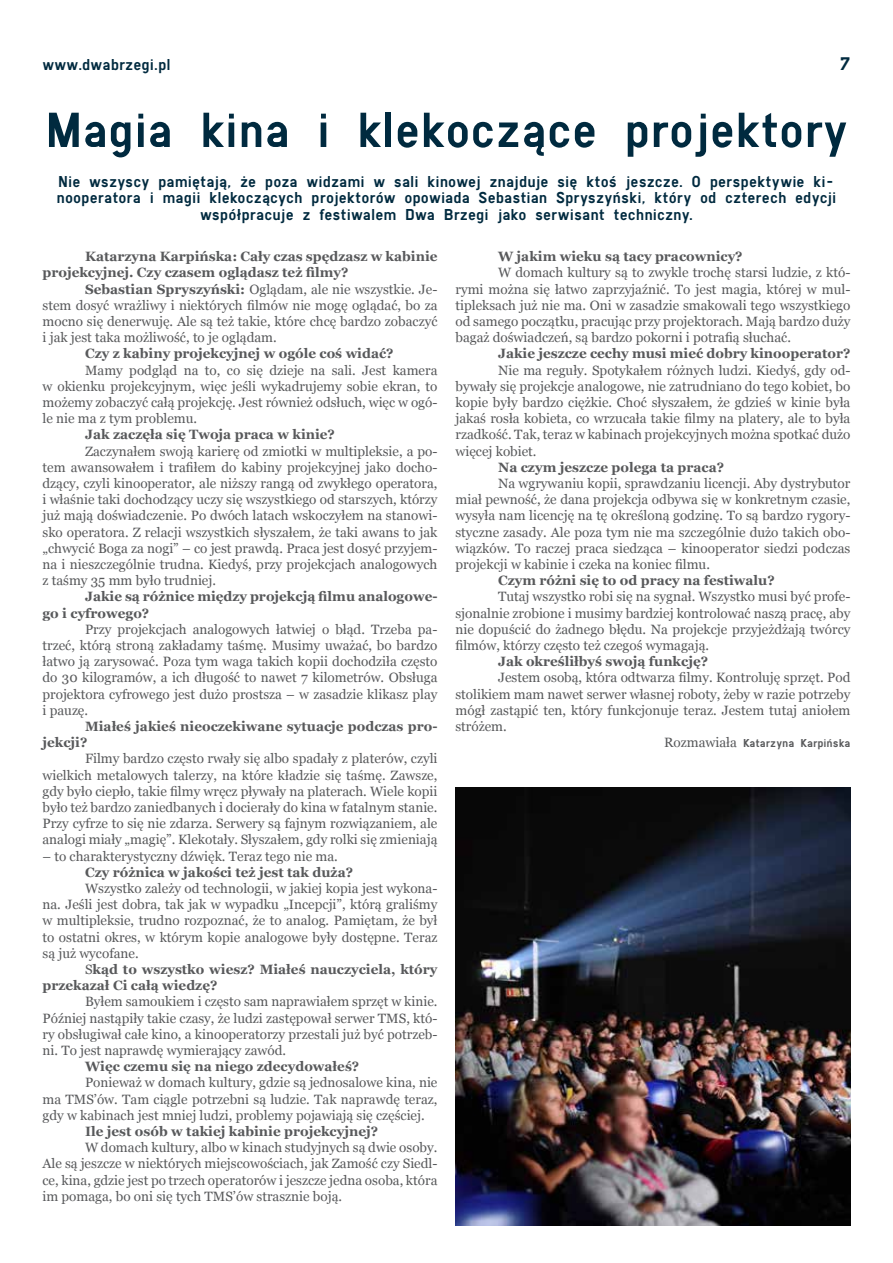
<style>
.page{position:relative;width:893px;height:1263px;background:#fff}
.page>*{position:absolute;margin:0;border:0;box-sizing:border-box;transform-origin:0 0}
.t1{font:51.45px "SNV D Regular";color:#002a3f}
.t2{font:19.5px "SNV D Regular";color:#002a3f}
.t3{font:16.5px/16.5px "SNV D Regular";color:#002a3f;text-align:center}
.t4{font:13.5px/16.2px "Georgia";color:#58595b;text-align:justify}
.t5{font:700 13.5px/16.2px "Georgia";color:#58595b}
.t6{font:12px "SNV D Regular";color:#58595b}
.s1{font-weight:700}
.s2{font-weight:400}
.s3{font-family:"Georgia";font-size:13.5px}
</style>
<div class="page">
<img style="left:455px;top:788px;width:395px;height:438px">
<p class="t3" style="left:43px;top:56px;width:130px">www.dwabrzegi.pl</p>
<h2 class="t2" style="left:840px;top:53px;width:12px">7</h2>
<h1 class="t1" style="left:45px;top:100px;width:804px">Magia kina i klekoczące projektory</h1>
<p class="t3" style="left:57px;top:173px;width:781px">Nie wszyscy pamiętają, że poza widzami w sali kinowej znajduje się ktoś jeszcze. O perspektywie ki&shy;nooperatora i magii klekoczących projektorów opowiada Sebastian Spryszyński, który od czterech edycji współpracuje z festiwalem Dwa Brzegi jako serwisant techniczny.</p>
<p class="t5" style="left:43px;top:248px;width:396px;text-indent:43px">Katarzyna Karpińska: Cały czas spędzasz w kabinie projekcyjnej. Czy czasem oglądasz też filmy?</p>
<p class="t4" style="left:43px;top:281px;width:396px;text-indent:43px"><span class="s1">Sebastian Spryszyński:</span> Oglądam, ale nie wszystkie. Je&shy;stem dosyć wrażliwy i niektórych filmów nie mogę oglądać, bo za mocno się denerwuję. Ale są też takie, które chcę bardzo zobaczyć i jak jest taka możliwość, to je oglądam.</p>
<p class="t5" style="left:85px;top:346px;width:310px">Czy z kabiny projekcyjnej w ogóle coś widać?</p>
<p class="t4" style="left:43px;top:362px;width:396px;text-indent:43px">Mamy podgląd na to, co się dzieje na sali. Jest kamera w okienku projekcyjnym, więc jeśli wykadrujemy sobie ekran, to możemy zobaczyć całą projekcję. Jest również odsłuch, więc w ogó&shy;le nie ma z tym problemu.</p>
<p class="t5" style="left:85px;top:427px;width:251px">Jak zaczęła się Twoja praca w kinie?</p>
<p class="t4" style="left:43px;top:443px;width:396px;text-indent:43px">Zaczynałem swoją karierę od zmiotki w multipleksie, a po&shy;tem awansowałem i trafiłem do kabiny projekcyjnej jako docho&shy;dzący, czyli kinooperator, ale niższy rangą od zwykłego operatora, i właśnie taki dochodzący uczy się wszystkiego od starszych, którzy już mają doświadczenie. Po dwóch latach wskoczyłem na stanowi&shy;sko operatora. Z relacji wszystkich słyszałem, że taki awans to jak „chwycić Boga za nogi” – co jest prawdą. Praca jest dosyć przyjem&shy;na i nieszczególnie trudna. Kiedyś, przy projekcjach analogowych z taśmy 35 mm było trudniej.</p>
<p class="t5" style="left:43px;top:589px;width:396px;text-indent:43px">Jakie są różnice między projekcją filmu analogowe&shy;go i cyfrowego?</p>
<p class="t4" style="left:43px;top:621px;width:396px;text-indent:43px">Przy projekcjach analogowych łatwiej o błąd. Trzeba pa&shy;trzeć, którą stroną zakładamy taśmę. Musimy uważać, bo bardzo łatwo ją zarysować. Poza tym waga takich kopii dochodziła często do 30 kilogramów, a ich długość to nawet 7 kilometrów. Obsługa projektora cyfrowego jest dużo prostsza – w zasadzie klikasz play i pauzę.</p>
<p class="t5" style="left:43px;top:718px;width:396px;text-indent:43px">Miałeś jakieś nieoczekiwane sytuacje podczas pro&shy;jekcji?</p>
<p class="t4" style="left:43px;top:751px;width:396px;text-indent:43px">Filmy bardzo często rwały się albo spadały z platerów, czyli wielkich metalowych talerzy, na które kładzie się taśmę. Zawsze, gdy było ciepło, takie filmy wręcz pływały na platerach. Wiele kopii było też bardzo zaniedbanych i docierały do kina w fatalnym stanie.<br>Przy cyfrze to się nie zdarza. Serwery są fajnym rozwiązaniem, ale analogi miały „magię”. Klekotały. Słyszałem, gdy rolki się zmieniają</p>
<p class="t4" style="left:43px;top:848px;width:297px">– to charakterystyczny dźwięk. Teraz tego nie ma.</p>
<p class="t5" style="left:85px;top:864px;width:270px">Czy różnica w jakości też jest tak duża?</p>
<p class="t4" style="left:43px;top:880px;width:396px;text-indent:43px">Wszystko zależy od technologii, w jakiej kopia jest wykona&shy;na. Jeśli jest dobra, tak jak w wypadku „Incepcji”, którą graliśmy w multipleksie, trudno rozpoznać, że to analog. Pamiętam, że był to ostatni okres, w którym kopie analogowe były dostępne. Teraz są już wycofane.</p>
<p class="t5" style="left:43px;top:961px;width:396px;text-indent:43px"><span class="s2">S</span>kąd to wszystko wiesz? Miałeś nauczyciela, który przekazał Ci całą wiedzę?</p>
<p class="t4" style="left:43px;top:994px;width:396px;text-indent:43px">Byłem samoukiem i często sam naprawiałem sprzęt w kinie.<br>Później nastąpiły takie czasy, że ludzi zastępował serwer TMS, któ&shy;ry obsługiwał całe kino, a kinooperatorzy przestali już być potrzeb&shy;ni. To jest naprawdę wymierający zawód.</p>
<p class="t5" style="left:85px;top:1058px;width:276px">Więc czemu się na niego zdecydowałeś?</p>
<p class="t4" style="left:43px;top:1075px;width:396px;text-indent:43px">Ponieważ w domach kultury, gdzie są jednosalowe kina, nie ma TMS’ów. Tam ciągle potrzebni są ludzie. Tak naprawdę teraz, gdy w kabinach jest mniej ludzi, problemy pojawiają się częściej.</p>
<p class="t5" style="left:85px;top:1123px;width:295px">Ile jest osób w takiej kabinie projekcyjnej?</p>
<p class="t4" style="left:43px;top:1140px;width:396px;text-indent:43px">W domach kultury, albo w kinach studyjnych są dwie osoby.<br>Ale są jeszcze w niektórych miejscowościach, jak Zamość czy Siedl&shy;ce, kina, gdzie jest po trzech operatorów i jeszcze jedna osoba, która im pomaga, bo oni się tych TMS’ów strasznie boją.</p>
<p class="t5" style="left:498px;top:248px;width:246px">W jakim wieku są tacy pracownicy?</p>
<p class="t4" style="left:455px;top:265px;width:396px;text-indent:43px">W domach kultury są to zwykle trochę starsi ludzie, z któ&shy;rymi można się łatwo zaprzyjaźnić. To jest magia, której w mul&shy;tipleksach już nie ma. Oni w zasadzie smakowali tego wszystkiego od samego początku, pracując przy projektorach. Mają bardzo duży bagaż doświadczeń, są bardzo pokorni i potrafią słuchać.</p>
<p class="t5" style="left:498px;top:346px;width:354px">Jakie jeszcze cechy musi mieć dobry kinooperator?</p>
<p class="t4" style="left:455px;top:362px;width:396px;text-indent:43px">Nie ma reguły. Spotykałem różnych ludzi. Kiedyś, gdy od&shy;bywały się projekcje analogowe, nie zatrudniano do tego kobiet, bo kopie były bardzo ciężkie. Choć słyszałem, że gdzieś w kinie była jakaś rosła kobieta, co wrzucała takie filmy na platery, ale to była rzadkość. Tak, teraz w kabinach projekcyjnych można spotkać dużo więcej kobiet.</p>
<p class="t5" style="left:498px;top:459px;width:228px">Na czym jeszcze polega ta praca?</p>
<p class="t4" style="left:455px;top:475px;width:396px;text-indent:43px">Na wgrywaniu kopii, sprawdzaniu licencji. Aby dystrybutor miał pewność, że dana projekcja odbywa się w konkretnym czasie, wysyła nam licencję na tę określoną godzinę. To są bardzo rygory&shy;styczne zasady. Ale poza tym nie ma szczególnie dużo takich obo&shy;wiązków. To raczej praca siedząca – kinooperator siedzi podczas projekcji w kabinie i czeka na koniec filmu.</p>
<p class="t5" style="left:498px;top:572px;width:278px">Czym różni się to od pracy na festiwalu?</p>
<p class="t4" style="left:455px;top:589px;width:396px;text-indent:43px">Tutaj wszystko robi się na sygnał. Wszystko musi być profe&shy;sjonalnie zrobione i musimy bardziej kontrolować naszą pracę, aby nie dopuścić do żadnego błędu. Na projekcje przyjeżdżają twórcy filmów, którzy często też czegoś wymagają.</p>
<p class="t5" style="left:498px;top:653px;width:212px">Jak określiłbyś swoją funkcję?</p>
<p class="t4" style="left:455px;top:670px;width:396px;text-indent:43px">Jestem osobą, która odtwarza filmy. Kontroluję sprzęt. Pod stolikiem mam nawet serwer własnej roboty, żeby w razie potrzeby mógł zastąpić ten, który funkcjonuje teraz. Jestem tutaj aniołem stróżem.</p>
<p class="t6" style="left:664px;top:736px;width:188px"><span class="s3">Rozmawiała</span> Katarzyna Karpińska</p>
</div>
